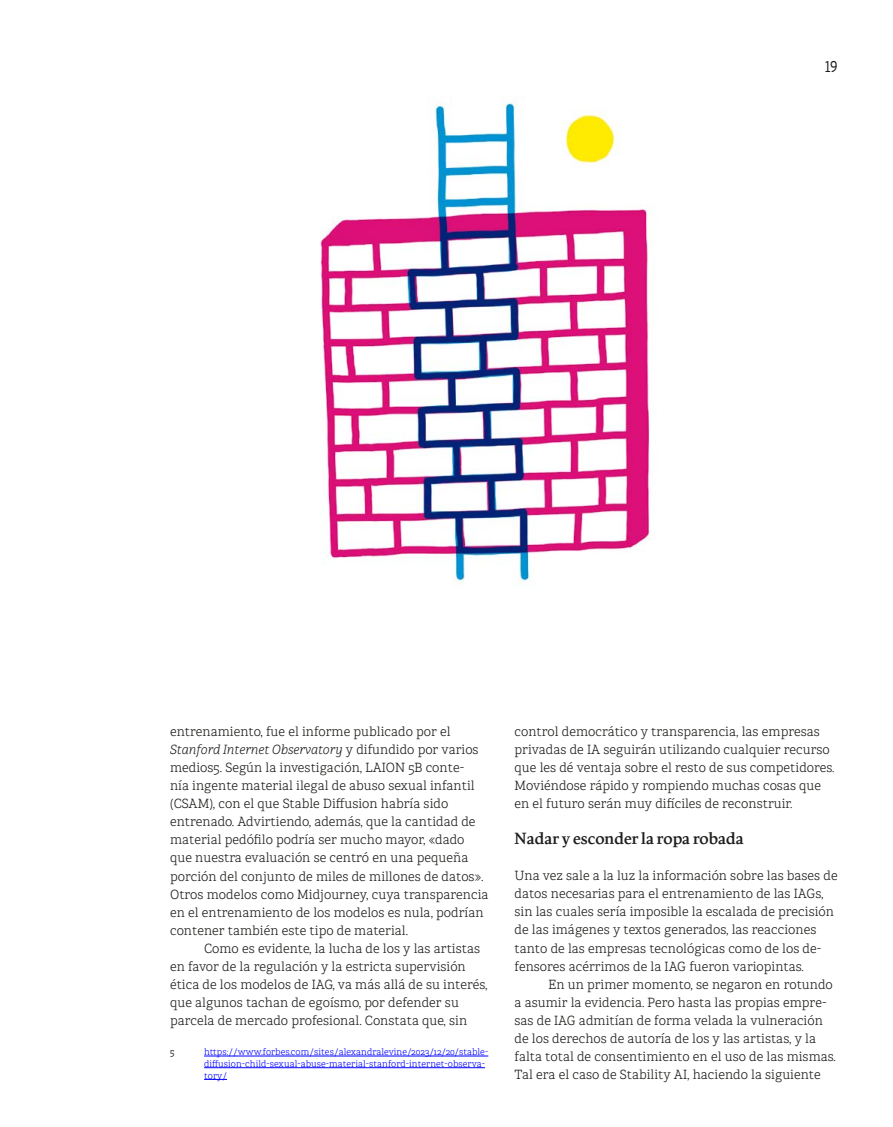
<style>
.page{position:relative;width:893px;height:1127px;background:#fff}
.page>*{position:absolute;margin:0;border:0;box-sizing:border-box;transform-origin:0 0}
.t1{font:600 15px "Carmensin";color:#1d1d1b}
.t2{font:15px "Bianco Slab";color:#1d1d1b;scale:.89 1}
.t3{font:300 12.75px/18px "Bianco Slab";color:#1d1d1b}
.t4{font:300 9px/11.7px "Bianco Slab";letter-spacing:.005em;color:#00f}
.t5{font:9px "Bianco Slab";color:#1d1d1b}
.s1{font-style:italic}
</style>
<div class="page">
<hr style="left:204px;top:1056px;width:284px;height:1px;background:#00f">
<hr style="left:204px;top:1067px;width:281px;height:1px;background:#00f">
<svg style="left:204px;top:1079px;width:23px;height:1px"></svg>
<img style="left:320px;top:96px;width:330px;height:487px">
<p class="t2" style="left:825px;top:56px;width:16px">19</p>
<p class="t3" style="left:170px;top:722px;width:320px">entrenamiento, fue el informe publicado por el <span class="s1">Stanford Internet Observatory</span> y difundido por varios medios5. Según la investigación, LAION 5B conte-<br>nía ingente material ilegal de abuso sexual infantil (CSAM), con el que Stable Diffusion habría sido entrenado. Advirtiendo, además, que la cantidad de material pedófilo podría ser mucho mayor, «dado que nuestra evaluación se centró en una pequeña porción del conjunto de miles de millones de datos».<br>Otros modelos como Midjourney, cuya transparencia en el entrenamiento de los modelos es nula, podrían contener también este tipo de material.</p>
<p class="t3" style="left:170px;top:939px;width:319px;text-indent:34px">Como es evidente, la lucha de los y las artistas en favor de la regulación y la estricta supervisión ética de los modelos de IAG, va más allá de su interés, que algunos tachan de egoísmo, por defender su parcela de mercado profesional. Constata que, sin</p>
<p class="t5" style="left:170px;top:1046px;width:6px">5</p>
<p class="t4" style="left:204px;top:1046px;width:286px">https://www.forbes.com/sites/alexandralevine/2023/12/20/stable&shy;diffusion-child-sexual-abuse-material-stanford-internet-observa&shy;tory/</p>
<p class="t3" style="left:514px;top:722px;width:322px">control democrático y transparencia, las empresas privadas de IA seguirán utilizando cualquier recurso que les dé ventaja sobre el resto de sus competidores.<br>Moviéndose rápido y rompiendo muchas cosas que en el futuro serán muy difíciles de reconstruir.</p>
<p class="t1" style="left:514px;top:826px;width:231px">Nadar y esconder la ropa robada</p>
<p class="t3" style="left:514px;top:866px;width:325px">Una vez sale a la luz la información sobre las bases de datos necesarias para el entrenamiento de las IAGs, sin las cuales sería imposible la escalada de precisión de las imágenes y textos generados, las reacciones tanto de las empresas tecnológicas como de los de&shy;fensores acérrimos de la IAG fueron variopintas.</p>
<p class="t3" style="left:514px;top:974px;width:323px;text-indent:34px">En un primer momento, se negaron en rotundo a asumir la evidencia. Pero hasta las propias empre&shy;sas de IAG admitían de forma velada la vulneración de los derechos de autoría de los y las artistas, y la falta total de consentimiento en el uso de las mismas.<br>Tal era el caso de Stability AI, haciendo la siguiente</p>
</div>
